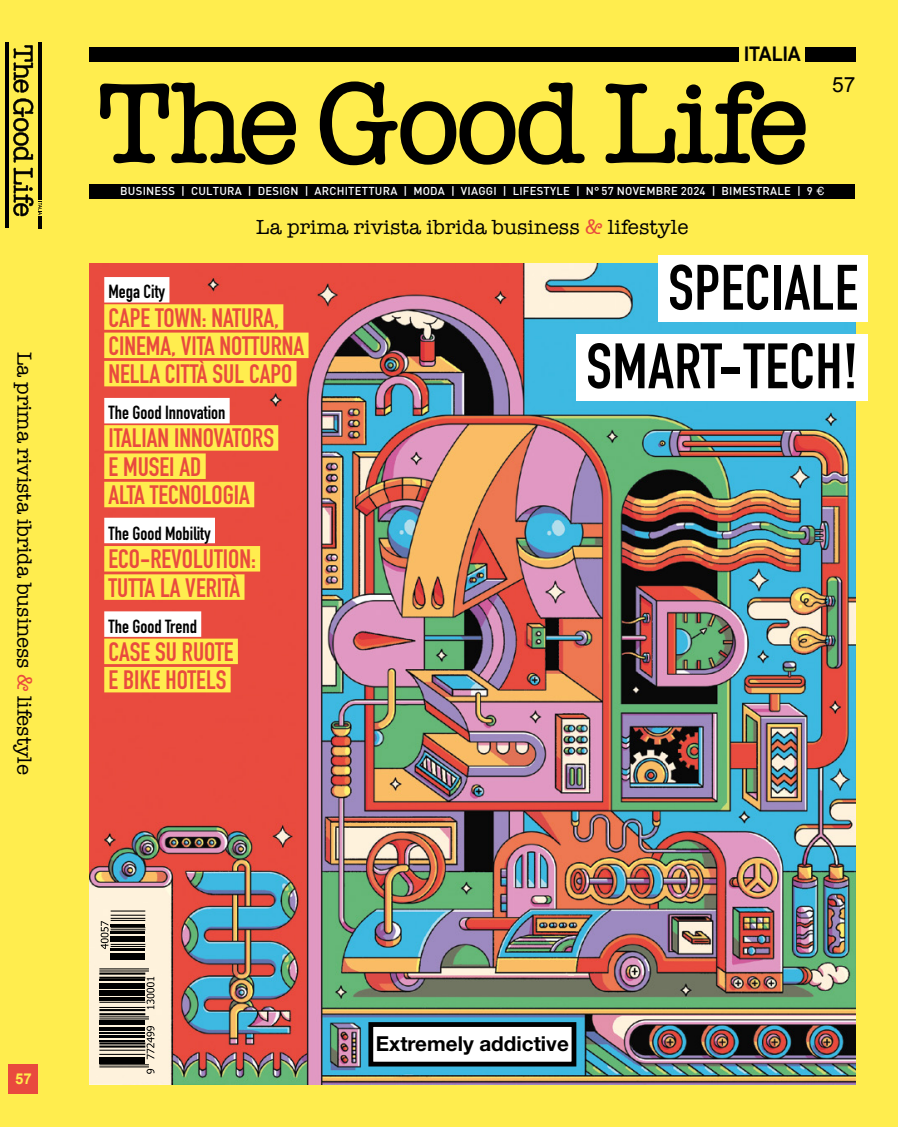
<style>
.page{position:relative;width:898px;height:1127px;background:#fff}
.page>*{position:absolute;margin:0;border:0;box-sizing:border-box;transform-origin:0 0}
.t1{font:63px/78.6px "DIN Engschrift Std";letter-spacing:.01em;color:#000;text-align:right}
.t2{font:26.25px/28.3px "DIN Engschrift Std";color:#e94a3e}
.t3{font:21px "American Typewriter";letter-spacing:.005em;color:#000}
.t4{font:21px "Arial";color:#000}
.t5{font:700 20.7px "Helvetica Neue";color:#000}
.t6{font:700 20.1px "Arial";color:#000;scale:.89 1}
.t7{font:18.75px "DIN Engschrift Std";color:#000}
.t8{font:700 15px "Arial";color:#ffed4e}
.t9{font:500 11.25px "DIN";letter-spacing:.02em;color:#fff}
.s1{color:#e94a3e}
.s2{font-family:"Helvetica";font-weight:400}
</style>
<div class="page">
<div style="left:0;top:0;width:897px;height:1127px;background:#ffed4e"></div>
<img style="left:89px;top:264px;width:766px;height:820px">
<hr style="left:99px;top:1064px;width:50px;height:1px;background:#000">
<hr style="left:99px;top:1066px;width:50px;height:1px;background:#000">
<hr style="left:99px;top:1060px;width:46px;height:3px;background:#000">
<hr style="left:99px;top:1057px;width:46px;height:2px;background:#000">
<hr style="left:99px;top:1049px;width:46px;height:2px;background:#000">
<hr style="left:99px;top:1054px;width:46px;height:1px;background:#000">
<hr style="left:99px;top:1042px;width:46px;height:2px;background:#000">
<hr style="left:99px;top:1045px;width:46px;height:2px;background:#000">
<hr style="left:99px;top:1040px;width:46px;height:1px;background:#000">
<hr style="left:99px;top:1035px;width:46px;height:2px;background:#000">
<hr style="left:99px;top:1032px;width:46px;height:1px;background:#000">
<hr style="left:99px;top:1028px;width:46px;height:3px;background:#000">
<hr style="left:99px;top:1023px;width:46px;height:1px;background:#000">
<hr style="left:99px;top:1020px;width:46px;height:2px;background:#000">
<hr style="left:99px;top:1016px;width:50px;height:1px;background:#000">
<hr style="left:99px;top:1018px;width:50px;height:1px;background:#000">
<hr style="left:99px;top:1009px;width:46px;height:2px;background:#000">
<hr style="left:99px;top:1013px;width:46px;height:2px;background:#000">
<hr style="left:99px;top:1002px;width:46px;height:1px;background:#000">
<hr style="left:99px;top:1007px;width:46px;height:1px;background:#000">
<hr style="left:99px;top:997px;width:46px;height:4px;background:#000">
<hr style="left:99px;top:994px;width:46px;height:1px;background:#000">
<hr style="left:99px;top:990px;width:46px;height:3px;background:#000">
<hr style="left:99px;top:987px;width:46px;height:1px;background:#000">
<hr style="left:99px;top:983px;width:46px;height:3px;background:#000">
<hr style="left:99px;top:980px;width:46px;height:1px;background:#000">
<hr style="left:99px;top:972px;width:46px;height:2px;background:#000">
<hr style="left:99px;top:977px;width:46px;height:2px;background:#000">
<hr style="left:99px;top:968px;width:50px;height:1px;background:#000">
<hr style="left:99px;top:970px;width:50px;height:1px;background:#000">
<svg style="left:146px;top:1069px;width:8px;height:5px"></svg>
<svg style="left:146px;top:1026px;width:8px;height:33px"></svg>
<svg style="left:146px;top:977px;width:8px;height:32px"></svg>
<hr style="left:111px;top:958px;width:34px;height:1px;background:#000">
<hr style="left:111px;top:955px;width:34px;height:2px;background:#000">
<hr style="left:111px;top:953px;width:34px;height:1px;background:#000">
<hr style="left:111px;top:948px;width:34px;height:2px;background:#000">
<hr style="left:111px;top:944px;width:34px;height:1px;background:#000">
<hr style="left:111px;top:946px;width:34px;height:1px;background:#000">
<hr style="left:111px;top:938px;width:34px;height:4px;background:#000">
<hr style="left:111px;top:936px;width:34px;height:1px;background:#000">
<hr style="left:111px;top:931px;width:34px;height:2px;background:#000">
<hr style="left:111px;top:927px;width:34px;height:1px;background:#000">
<hr style="left:111px;top:929px;width:34px;height:1px;background:#000">
<hr style="left:111px;top:924px;width:34px;height:2px;background:#000">
<hr style="left:111px;top:910px;width:34px;height:1px;background:#000">
<hr style="left:111px;top:915px;width:34px;height:1px;background:#000">
<hr style="left:111px;top:918px;width:34px;height:1px;background:#000">
<hr style="left:111px;top:920px;width:34px;height:1px;background:#000">
<svg style="left:101px;top:921px;width:7px;height:28px"></svg>
<div style="left:89px;top:184px;width:765px;height:14px;background:#000"></div>
<svg style="left:100px;top:82px;width:196px;height:83px"></svg>
<svg style="left:319px;top:81px;width:266px;height:85px"></svg>
<svg style="left:605px;top:81px;width:201px;height:84px"></svg>
<div style="left:89px;top:47px;width:650px;height:14px;background:#000"></div>
<div style="left:804px;top:47px;width:51px;height:14px;background:#000"></div>
<hr style="left:5px;top:43px;width:4px;height:185px;background:#000">
<hr style="left:38px;top:43px;width:4px;height:157px;background:#000">
<hr style="left:38px;top:216px;width:4px;height:12px;background:#000">
<svg style="left:13px;top:45px;width:29px;height:171px"></svg>
<div style="left:9px;top:1064px;width:29px;height:30px;background:#e94a3e"></div>
<div style="left:370px;top:1024px;width:203px;height:40px;background:#fff"></div>
<div style="left:368px;top:1022px;width:208px;height:44px;border:5px solid #000"></div>
<div style="left:658px;top:255px;width:209px;height:67px;background:#fff"></div>
<div style="left:576px;top:333px;width:291px;height:67px;background:#fff"></div>
<div style="left:104px;top:277px;width:65px;height:25px;background:#fff"></div>
<div style="left:104px;top:304px;width:179px;height:26px;background:#ffed4e"></div>
<div style="left:104px;top:333px;width:204px;height:25px;background:#ffed4e"></div>
<div style="left:104px;top:361px;width:192px;height:25px;background:#ffed4e"></div>
<div style="left:104px;top:398px;width:125px;height:25px;background:#fff"></div>
<div style="left:104px;top:425px;width:174px;height:26px;background:#ffed4e"></div>
<div style="left:104px;top:453px;width:102px;height:26px;background:#ffed4e"></div>
<div style="left:104px;top:482px;width:150px;height:25px;background:#ffed4e"></div>
<div style="left:104px;top:518px;width:111px;height:25px;background:#fff"></div>
<div style="left:104px;top:546px;width:156px;height:25px;background:#ffed4e"></div>
<div style="left:104px;top:574px;width:140px;height:26px;background:#ffed4e"></div>
<div style="left:104px;top:611px;width:97px;height:26px;background:#fff"></div>
<div style="left:104px;top:638px;width:134px;height:26px;background:#ffed4e"></div>
<div style="left:104px;top:667px;width:126px;height:25px;background:#ffed4e"></div>
<p class="t3" style="left:37px;top:352px;width:424px;rotate:90deg">La prima rivista ibrida business <span class="s1">&amp;</span> lifestyle</p>
<p class="t6" style="left:744px;top:43px;width:65px">ITALIA</p>
<p class="t4" style="left:831px;top:73px;width:25px">57</p>
<p class="t9" style="left:120px;top:187px;width:705px">BUSINESS | CULTURA | DESIGN | ARCHITETTURA | MODA | VIAGGI | LIFESTYLE | N° 57 NOVEMBRE 2024 | BIMESTRALE | 9 <span class="s2">¤</span></p>
<p class="t3" style="left:256px;top:215px;width:433px">La prima rivista ibrida business <span class="s1">&amp;</span> lifestyle</p>
<p class="t7" style="left:108px;top:281px;width:58px">Mega City</p>
<p class="t2" style="left:108px;top:303px;width:197px">CAPE TOWN: NATURA,<br>CINEMA, VITA NOTTURNA<br>NELLA CITTÀ SUL CAPO</p>
<p class="t7" style="left:108px;top:402px;width:118px">The Good Innovation</p>
<p class="t2" style="left:108px;top:424px;width:167px">ITALIAN INNOVATORS<br>E MUSEI AD<br>ALTA TECNOLOGIA</p>
<p class="t7" style="left:108px;top:522px;width:104px">The Good Mobility</p>
<p class="t2" style="left:108px;top:545px;width:149px">ECO-REVOLUTION:<br>TUTTA LA VERITÀ</p>
<p class="t7" style="left:108px;top:615px;width:90px">The Good Trend</p>
<p class="t2" style="left:108px;top:638px;width:127px">CASE SU RUOTE<br>E BIKE HOTELS</p>
<h1 class="t1" style="left:586px;top:249px;width:273px">SPECIALE<br>SMART-TECH!</h1>
<p class="t8" style="left:15px;top:1071px;width:18px">57</p>
<p class="t5" style="left:376px;top:1027px;width:194px">Extremely addictive</p>
</div>
